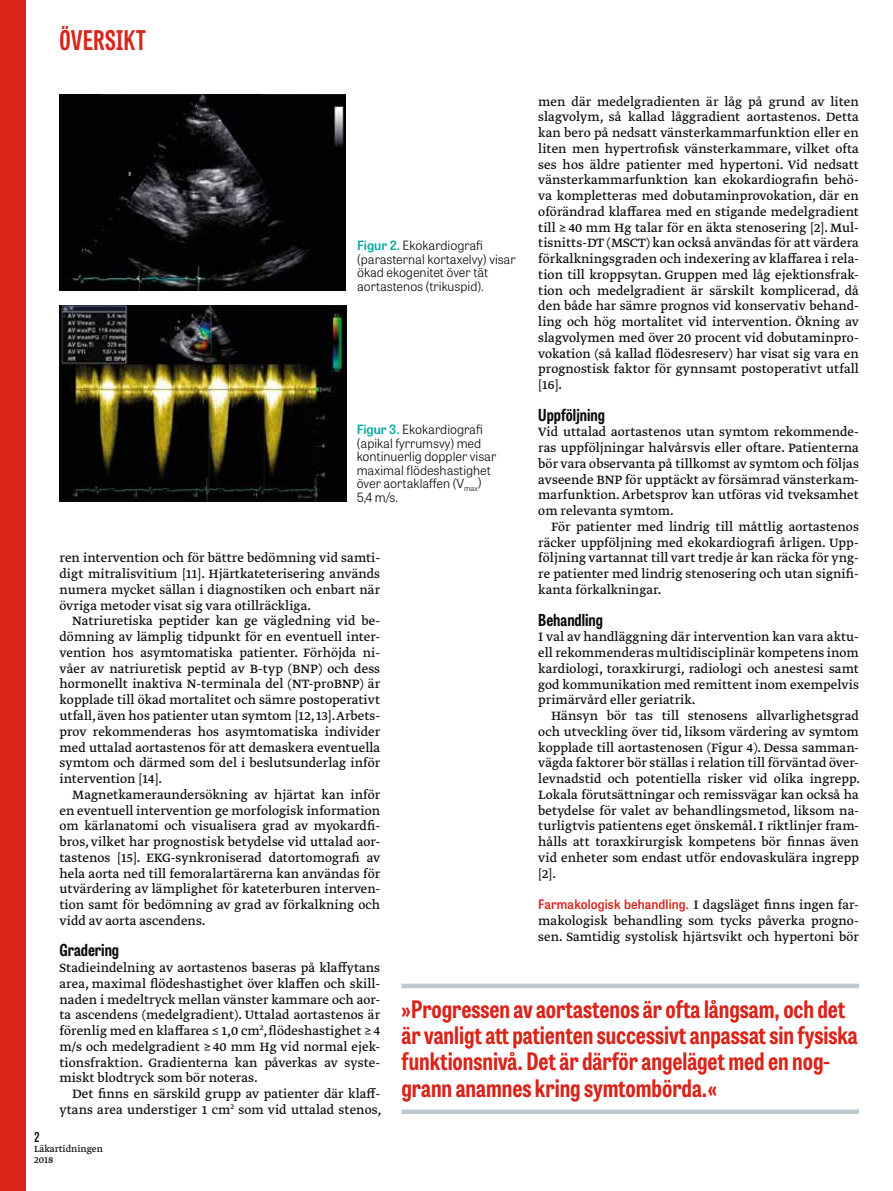
<style>
.page{position:relative;width:893px;height:1191px;background:#fff}
.page>*{position:absolute;margin:0;border:0;box-sizing:border-box;transform-origin:0 0}
.t1{font:700 27px "Tablet Gothic Compressed";letter-spacing:.02em;color:#da241a}
.t2{font:700 24px/26.2px "Tablet Gothic Condensed";color:#da241a}
.t3{font:700 16.5px "Tablet Gothic Condensed";color:#090b0c}
.t4{font:14.25px/15.8px "Greta Text Pro Regular Min";color:#090b0c;text-align:justify}
.t5{font:600 13.5px "Tablet Gothic Condensed";color:#090b0c}
.t6{font:600 13.05px "Tablet Gothic Narrow";letter-spacing:.01em;color:#da241a}
.t7{font:300 12.75px/13.5px "Tablet Gothic";color:#090b0c}
.t8{font:10.5px/10.5px "Greta Text Pro";color:#090b0c}
.s1{font-family:"Greta Text Pro Regular Min";font-weight:400;font-size:14.25px;color:#090b0c}
.s2{font-weight:600;color:#00aa9e}
</style>
<div class="page">
<div style="left:0;top:0;width:26px;height:1191px;background:#da241a"></div>
<img style="left:60px;top:94px;width:286px;height:197px">
<img style="left:60px;top:305px;width:286px;height:197px">
<div style="left:401px;top:983px;width:458px;height:5px;background:#bec8cf"></div>
<div style="left:401px;top:1109px;width:458px;height:5px;background:#bec8cf"></div>
<h1 class="t1" style="left:60px;top:22px;width:88px">ÖVERSIKT</h1>
<p class="t4" style="left:538px;top:94px;width:322px">men där medelgradienten är låg på grund av liten slagvolym, så kallad låggradient aortastenos. Detta kan bero på nedsatt vänsterkammarfunktion eller en liten men hypertrofisk vänsterkammare, vilket ofta ses hos äldre patienter med hypertoni. Vid nedsatt vänsterkammarfunktion kan ekokardiografin behö&shy;va kompletteras med dobutaminprovokation, där en oförändrad klaffarea med en stigande medelgradient till ≥ 40 mm Hg talar för en äkta stenosering [2]. Mul&shy;tisnitts-DT (MSCT) kan också användas för att värdera förkalkningsgraden och indexering av klaffarea i rela&shy;tion till kroppsytan. Gruppen med låg ejektionsfrak&shy;tion och medelgradient är särskilt komplicerad, då den både har sämre prognos vid konservativ behand&shy;ling och hög mortalitet vid intervention. Ökning av slagvolymen med över 20 procent vid dobutaminpro&shy;vokation (så kallad flödesreserv) har visat sig vara en prognostisk faktor för gynnsamt postoperativt utfall [16].</p>
<p class="t3" style="left:538px;top:403px;width:68px">Uppföljning</p>
<p class="t4" style="left:538px;top:425px;width:322px">Vid uttalad aortastenos utan symtom rekommende&shy;ras uppföljningar halvårsvis eller oftare. Patienterna bör vara observanta på tillkomst av symtom och följas avseende BNP för upptäckt av försämrad vänsterkam&shy;marfunktion. Arbetsprov kan utföras vid tveksamhet om relevanta symtom.</p>
<p class="t4" style="left:538px;top:519px;width:322px;text-indent:13px">För patienter med lindrig till måttlig aortastenos räcker uppföljning med ekokardiografi årligen. Upp&shy;följning vartannat till vart tredje år kan räcka för yng&shy;re patienter med lindrig stenosering och utan signifi&shy;kanta förkalkningar.</p>
<p class="t3" style="left:538px;top:608px;width:66px">Behandling</p>
<p class="t4" style="left:538px;top:629px;width:322px">I val av handläggning där intervention kan vara aktu&shy;ell rekommenderas multidisciplinär kompetens inom kardiologi, toraxkirurgi, radiologi och anestesi samt god kommunikation med remittent inom exempelvis primärvård eller geriatrik.</p>
<p class="t4" style="left:538px;top:708px;width:324px;text-indent:13px">Hänsyn bör tas till stenosens allvarlighetsgrad och utveckling över tid, liksom värdering av symtom kopplade till aortastenosen (Figur 4). Dessa samman&shy;vägda faktorer bör ställas i relation till förväntad över&shy;levnadstid och potentiella risker vid olika ingrepp.<br>Lokala förutsättningar och remissvägar kan också ha betydelse för valet av behandlingsmetod, liksom na&shy;turligtvis patientens eget önskemål. I riktlinjer fram&shy;hålls att toraxkirurgisk kompetens bör finnas även vid enheter som endast utför endovaskulära ingrepp [2].</p>
<p class="t6" style="left:538px;top:895px;width:322px">Farmakologisk behandling. <span class="s1">I dagsläget finns ingen far-</span></p>
<p class="t4" style="left:538px;top:913px;width:322px">makologisk behandling som tycks påverka progno&shy;sen. Samtidig systolisk hjärtsvikt och hypertoni bör</p>
<p class="t7" style="left:357px;top:238px;width:160px"><span class="s2">Figur 2.</span> Ekokardiografi (parasternal kortaxelvy) visar ökad ekogenitet över tät aortastenos (trikuspid).</p>
<p class="t7" style="left:357px;top:422px;width:141px"><span class="s2">Figur 3.</span> Ekokardiografi (apikal fyrrumsvy) med kontinuerlig doppler visar maximal flödeshastighet över aortaklaffen (V<sub>max</sub>)<br>5,4 m/s.</p>
<p class="t4" style="left:60px;top:551px;width:322px">ren intervention och för bättre bedömning vid samti&shy;digt mitralisvitium [11]. Hjärtkateterisering används numera mycket sällan i diagnostiken och enbart när övriga metoder visat sig vara otillräckliga.</p>
<p class="t4" style="left:60px;top:614px;width:322px;text-indent:13px">Natriuretiska peptider kan ge vägledning vid be&shy;dömning av lämplig tidpunkt för en eventuell inter&shy;vention hos asymtomatiska patienter. Förhöjda ni&shy;våer av natriuretisk peptid av B-typ (BNP) och dess hormonellt inaktiva N-terminala del (NT-proBNP) är kopplade till ökad mortalitet och sämre postoperativt utfall, även hos patienter utan symtom [12, 13].Arbets&shy;prov rekommenderas hos asymtomatiska individer med uttalad aortastenos för att demaskera eventuella symtom och därmed som del i beslutsunderlag inför intervention [14].</p>
<p class="t4" style="left:60px;top:787px;width:322px;text-indent:13px">Magnetkameraundersökning av hjärtat kan inför en eventuell intervention ge morfologisk information om kärlanatomi och visualisera grad av myokardfi&shy;bros, vilket har prognostisk betydelse vid uttalad aor&shy;tastenos [15]. EKG-synkroniserad datortomografi av hela aorta ned till femoralartärerna kan användas för utvärdering av lämplighet för kateterburen interven&shy;tion samt för bedömning av grad av förkalkning och vidd av aorta ascendens.</p>
<p class="t3" style="left:60px;top:939px;width:61px">Gradering</p>
<p class="t4" style="left:60px;top:960px;width:322px">Stadieindelning av aortastenos baseras på klaffytans area, maximal flödeshastighet över klaffen och skill&shy;naden i medeltryck mellan vänster kammare och aor&shy;ta ascendens (medelgradient). Uttalad aortastenos är förenlig med en klaffarea ≤ 1,0 cm<sup>2</sup>, flödeshastighet ≥ 4 m/s och medelgradient ≥ 40 mm Hg vid normal ejek&shy;tionsfraktion. Gradienterna kan påverkas av syste&shy;miskt blodtryck som bör noteras.</p>
<p class="t4" style="left:60px;top:1086px;width:324px;text-align:right">Det finns en särskild grupp av patienter där klaff&shy;ytans area understiger 1 cm<sup>2</sup> som vid uttalad stenos,</p>
<h2 class="t2" style="left:401px;top:995px;width:458px">»Progressen av aortastenos är ofta långsam, och det är vanligt att patienten successivt anpassat sin fysiska funktionsnivå. Det är därför angeläget med en nog&shy;grann anamnes kring symtombörda.«</h2>
<p class="t5" style="left:34px;top:1127px;width:7px">2</p>
<p class="t8" style="left:34px;top:1144px;width:70px">Läkartidningen<br>2018</p>
</div>
